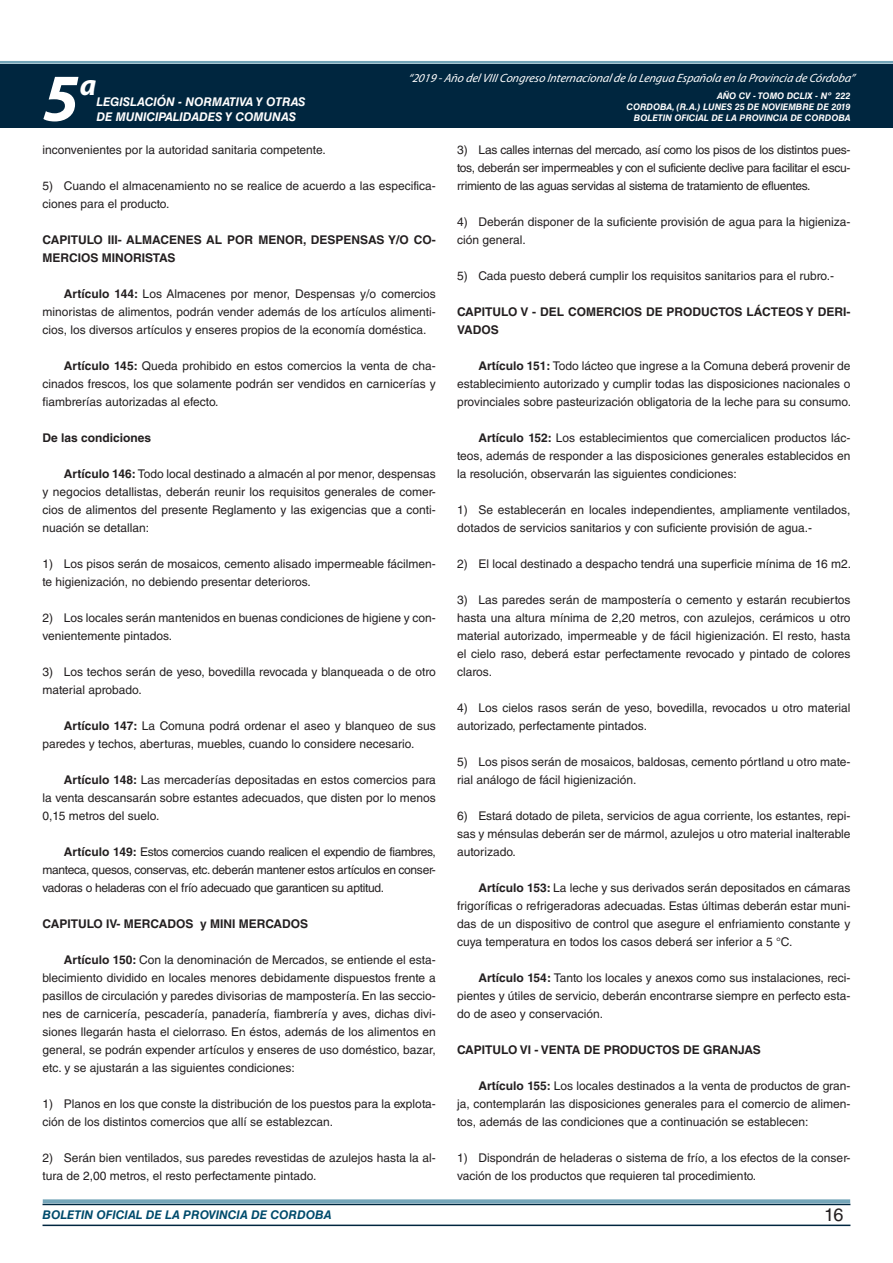
<style>
.page{position:relative;width:893px;height:1263px;background:#fff}
.page>*{position:absolute;margin:0;border:0;box-sizing:border-box;transform-origin:0 0}
.t1{font:italic 700 67.5px "Myriad Pro";color:#fff}
.t2{font:italic 700 30px "Myriad Pro";color:#fff}
.t3{font:18px "Helvetica LT Std";color:#231f20}
.t4{font:12px/18px "Helvetica LT Std";color:#231f20;text-align:justify}
.t5{font:700 12px/18px "Helvetica LT Std";color:#231f20}
.t6{font:italic 12px "Myriad Pro";color:#fff}
.t7{font:italic 700 12px "Helvetica LT Std";color:#fff}
.t8{font:italic 700 12px "Helvetica LT Std";color:#004b6c}
.t9{font:italic 700 9px/10.8px "Helvetica LT Std";color:#fff;text-align:right}
.s1{font-weight:700}
</style>
<div class="page">
<div style="left:0;top:61px;width:893px;height:6px;background:#fff;opacity:.75"></div>
<div style="left:0;top:64px;width:893px;height:64px;background:#00263f"></div>
<hr style="left:43px;top:1224px;width:807px;height:2px;background:#00263f">
<div style="left:42px;top:1198px;width:809px;height:8px;background:#fff;opacity:.75"></div>
<h1 class="t1" style="left:43px;top:54px;width:38px">5</h1>
<h2 class="t2" style="left:80px;top:66px;width:18px">a</h2>
<p class="t7" style="left:96px;top:95px;width:211px">LEGISLACIÓN - NORMATIVA Y OTRAS</p>
<p class="t7" style="left:96px;top:109px;width:201px">DE MUNICIPALIDADES Y COMUNAS</p>
<p class="t6" style="left:408px;top:71px;width:448px">“2019 -Año delVIIICongreso Internacionalde la Lengua Esp añola en la Provincia de Córdoba”</p>
<p class="t9" style="left:627px;top:91px;width:225px">AÑO CV - TOMO DCLIX - Nº 222<br>CORDOBA, (R.A.) LUNES 25 DE NOVIEMBRE DE 2019<br>BOLETIN OFICIAL DE LA PROVINCIA DE CORDOBA</p>
<p class="t4" style="left:43px;top:141px;width:285px">inconvenientes por la autoridad sanitaria competente.</p>
<p class="t4" style="left:43px;top:177px;width:395px">5) Cuando el almacenamiento no se realice de acuerdo a las especifica&shy;ciones para el producto.</p>
<p class="t5" style="left:43px;top:230px;width:395px">CAPITULO III- ALMACENES AL POR MENOR, DESPENSAS Y/O CO-<br>MERCIOS MINORISTAS</p>
<p class="t4" style="left:43px;top:285px;width:395px;text-indent:21px"><span class="s1">Artículo 144:</span> Los Almacenes por menor, Despensas y/o comercios minoristas de alimentos, podrán vender además de los artículos alimenti&shy;cios, los diversos artículos y enseres propios de la economía doméstica.</p>
<p class="t4" style="left:43px;top:357px;width:395px;text-indent:21px"><span class="s1">Artículo 145:</span> Queda prohibido en estos comercios la venta de cha&shy;cinados frescos, los que solamente podrán ser vendidos en carnicerías y fiambrerías autorizadas al efecto.</p>
<p class="t5" style="left:43px;top:428px;width:110px">De las condiciones</p>
<p class="t4" style="left:43px;top:465px;width:395px;text-indent:21px"><span class="s1">Artículo 146:</span> Todo local destinado a almacén al por menor, despensas y negocios detallistas, deberán reunir los requisitos generales de comer&shy;cios de alimentos del presente Reglamento y las exigencias que a conti&shy;nuación se detallan:</p>
<p class="t4" style="left:43px;top:555px;width:395px">1) Los pisos serán de mosaicos, cemento alisado impermeable fácilmen&shy;te higienización, no debiendo presentar deterioros.</p>
<p class="t4" style="left:43px;top:609px;width:395px">2) Los locales serán mantenidos en buenas condiciones de higiene y con&shy;venientemente pintados.</p>
<p class="t4" style="left:43px;top:663px;width:395px">3) Los techos serán de yeso, bovedilla revocada y blanqueada o de otro material aprobado.</p>
<p class="t4" style="left:43px;top:717px;width:395px;text-indent:21px"><span class="s1">Artículo 147:</span> La Comuna podrá ordenar el aseo y blanqueo de sus paredes y techos, aberturas, muebles, cuando lo considere necesario.</p>
<p class="t4" style="left:43px;top:771px;width:395px;text-indent:21px"><span class="s1">Artículo 148:</span> Las mercaderías depositadas en estos comercios para la venta descansarán sobre estantes adecuados, que disten por lo menos 0,15 metros del suelo.</p>
<p class="t4" style="left:43px;top:843px;width:395px;text-indent:21px"><span class="s1">Artículo 149:</span> Estos comercios cuando realicen el expendio de fiambres, manteca, quesos, conservas, etc. deberán mantener estos artículos en conser&shy;vadoras o heladeras con el frío adecuado que garanticen su aptitud.</p>
<p class="t5" style="left:43px;top:914px;width:267px">CAPITULO IV- MERCADOS y MINI MERCADOS</p>
<p class="t4" style="left:43px;top:951px;width:395px;text-indent:21px"><span class="s1">Artículo 150:</span> Con la denominación de Mercados, se entiende el esta&shy;blecimiento dividido en locales menores debidamente dispuestos frente a pasillos de circulación y paredes divisorias de mampostería. En las seccio&shy;nes de carnicería, pescadería, panadería, fiambrería y aves, dichas divi&shy;siones llegarán hasta el cielorraso. En éstos, además de los alimentos en general, se podrán expender artículos y enseres de uso doméstico, bazar, etc. y se ajustarán a las siguientes condiciones:</p>
<p class="t4" style="left:43px;top:1095px;width:395px">1) Planos en los que conste la distribución de los puestos para la explota&shy;ción de los distintos comercios que allí se establezcan.</p>
<p class="t4" style="left:43px;top:1149px;width:395px">2) Serán bien ventilados, sus paredes revestidas de azulejos hasta la al&shy;tura de 2,00 metros, el resto perfectamente pintado.</p>
<p class="t4" style="left:457px;top:141px;width:395px">3) Las calles internas del mercado, así como los pisos de los distintos pues&shy;tos, deberán ser impermeables y con el suficiente declive para facilitar el escu&shy;rrimiento de las aguas servidas al sistema de tratamiento de efluentes.</p>
<p class="t4" style="left:457px;top:213px;width:395px">4) Deberán disponer de la suficiente provisión de agua para la higieniza&shy;ción general.</p>
<p class="t4" style="left:457px;top:267px;width:378px">5) Cada puesto deberá cumplir los requisitos sanitarios para el rubro.-</p>
<p class="t5" style="left:457px;top:302px;width:395px">CAPITULO V - DEL COMERCIOS DE PRODUCTOS LÁCTEOS Y DERI-<br>VADOS</p>
<p class="t4" style="left:457px;top:357px;width:395px;text-indent:21px"><span class="s1">Artículo 151:</span> Todo lácteo que ingrese a la Comuna deberá provenir de establecimiento autorizado y cumplir todas las disposiciones nacionales o provinciales sobre pasteurización obligatoria de la leche para su consumo.</p>
<p class="t4" style="left:457px;top:429px;width:395px;text-indent:21px"><span class="s1">Artículo 152:</span> Los establecimientos que comercialicen productos lác&shy;teos, además de responder a las disposiciones generales establecidos en la resolución, observarán las siguientes condiciones:</p>
<p class="t4" style="left:457px;top:501px;width:395px">1) Se establecerán en locales independientes, ampliamente ventilados, dotados de servicios sanitarios y con suficiente provisión de agua.-</p>
<p class="t4" style="left:457px;top:555px;width:396px">2) El local destinado a despacho tendrá una superficie mínima de 16 m2.</p>
<p class="t4" style="left:457px;top:591px;width:395px">3) Las paredes serán de mampostería o cemento y estarán recubiertos hasta una altura mínima de 2,20 metros, con azulejos, cerámicos u otro material autorizado, impermeable y de fácil higienización. El resto, hasta el cielo raso, deberá estar perfectamente revocado y pintado de colores claros.</p>
<p class="t4" style="left:457px;top:699px;width:395px">4) Los cielos rasos serán de yeso, bovedilla, revocados u otro material autorizado, perfectamente pintados.</p>
<p class="t4" style="left:457px;top:753px;width:395px">5) Los pisos serán de mosaicos, baldosas, cemento pórtland u otro mate&shy;rial análogo de fácil higienización.</p>
<p class="t4" style="left:457px;top:807px;width:395px">6) Estará dotado de pileta, servicios de agua corriente, los estantes, repi&shy;sas y ménsulas deberán ser de mármol, azulejos u otro material inalterable autorizado.</p>
<p class="t4" style="left:457px;top:879px;width:395px;text-indent:21px"><span class="s1">Artículo 153:</span> La leche y sus derivados serán depositados en cámaras frigoríficas o refrigeradoras adecuadas. Estas últimas deberán estar muni&shy;das de un dispositivo de control que asegure el enfriamiento constante y cuya temperatura en todos los casos deberá ser inferior a 5 °C.</p>
<p class="t4" style="left:457px;top:969px;width:395px;text-indent:21px"><span class="s1">Artículo 154:</span> Tanto los locales y anexos como sus instalaciones, reci&shy;pientes y útiles de servicio, deberán encontrarse siempre en perfecto esta&shy;do de aseo y conservación.</p>
<p class="t5" style="left:457px;top:1040px;width:305px">CAPITULO VI - VENTA DE PRODUCTOS DE GRANJAS</p>
<p class="t4" style="left:457px;top:1077px;width:395px;text-indent:21px"><span class="s1">Artículo 155:</span> Los locales destinados a la venta de productos de gran&shy;ja, contemplarán las disposiciones generales para el comercio de alimen&shy;tos, además de las condiciones que a continuación se establecen:</p>
<p class="t4" style="left:457px;top:1149px;width:395px">1) Dispondrán de heladeras o sistema de frío, a los efectos de la conser&shy;vación de los productos que requieren tal procedimiento.</p>
<p class="t8" style="left:43px;top:1208px;width:290px">BOLETIN OFICIAL DE LA PROVINCIA DE CORDOBA</p>
<h3 class="t3" style="left:824px;top:1204px;width:21px">16</h3>
</div>
